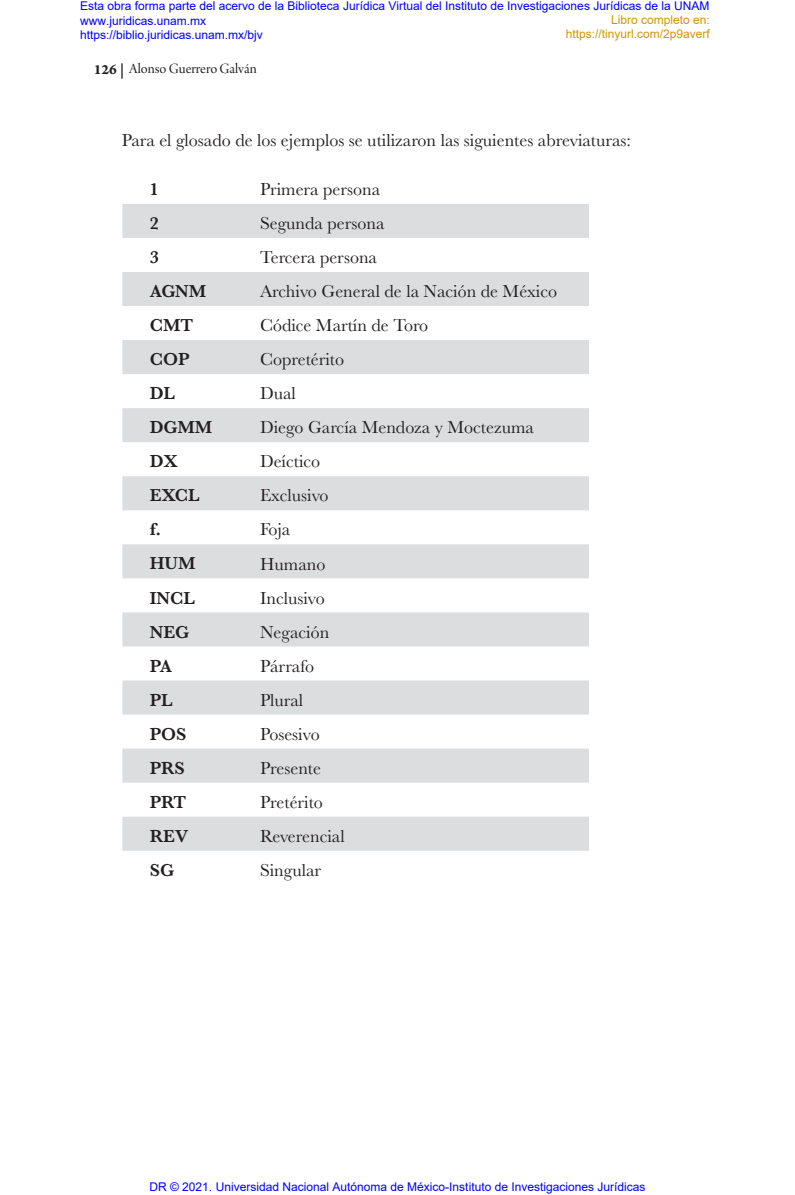
<style>
.page{position:relative;width:795px;height:1195px;background:#fff}
.page>*{position:absolute;margin:0;border:0;box-sizing:border-box;transform-origin:0 0}
.CUERPO_SIN_SANGRIA{font:18px "Baskerville";color:#231f20}
.t1{font:600 18px "Baskerville";color:#231f20}
.t2{font:15px "Arno Pro Display";color:#231f20}
.t3{font:12px/14.4px "Arial";color:#00f}
.t4{font:12px/14.4px "Arial";color:#cf9605;text-align:right}
.s1{font-family:"Arno Pro Bold Sm Text"}
</style>
<div class="page">
<svg style="left:122px;top:204px;width:467px;height:646px;fill:#dcdddf"></svg>
<p class="t3" style="left:80px;top:-1px;width:630px">Esta obra forma parte del acervo de la Biblioteca Jurídica Virtual del Instituto de Investigaciones Jurídicas de la UNAM www.juridicas.unam.mx<br>https://biblio.juridicas.unam.mx/bjv</p>
<p class="t4" style="left:565px;top:12px;width:146px">Libro completo en: https://tinyurl.com/2p9averf</p>
<p class="t2" style="left:94px;top:60px;width:164px"><span class="s1">126 |</span> Alonso Guerrero Galván</p>
<p class="CUERPO_SIN_SANGRIA" style="left:122px;top:129px;width:510px">Para el glosado de los ejemplos se utilizaron las siguientes abreviaturas:</p>
<p class="t1" style="left:150px;top:176px;width:10px">1</p>
<p class="CUERPO_SIN_SANGRIA" style="left:260px;top:178px;width:121px">Primera persona</p>
<p class="t1" style="left:150px;top:210px;width:10px">2</p>
<p class="CUERPO_SIN_SANGRIA" style="left:260px;top:212px;width:126px">Segunda persona</p>
<p class="t1" style="left:150px;top:244px;width:10px">3</p>
<p class="CUERPO_SIN_SANGRIA" style="left:260px;top:246px;width:118px">Tercera persona</p>
<p class="t1" style="left:150px;top:278px;width:58px">AGNM</p>
<p class="CUERPO_SIN_SANGRIA" style="left:260px;top:280px;width:298px">Archivo General de la Nación de México</p>
<p class="t1" style="left:150px;top:312px;width:45px">CMT</p>
<p class="CUERPO_SIN_SANGRIA" style="left:260px;top:314px;width:170px">Códice Martín de Toro</p>
<p class="t1" style="left:150px;top:346px;width:41px">COP</p>
<p class="CUERPO_SIN_SANGRIA" style="left:260px;top:348px;width:86px">Copretérito</p>
<p class="t1" style="left:150px;top:380px;width:27px">DL</p>
<p class="CUERPO_SIN_SANGRIA" style="left:260px;top:382px;width:37px">Dual</p>
<p class="t1" style="left:150px;top:414px;width:64px">DGMM</p>
<p class="CUERPO_SIN_SANGRIA" style="left:260px;top:416px;width:275px">Diego García Mendoza y Moctezuma</p>
<p class="t1" style="left:150px;top:448px;width:30px">DX</p>
<p class="CUERPO_SIN_SANGRIA" style="left:260px;top:450px;width:62px">Deíctico</p>
<p class="t1" style="left:150px;top:483px;width:52px">EXCL</p>
<p class="CUERPO_SIN_SANGRIA" style="left:260px;top:484px;width:70px">Exclusivo</p>
<p class="t1" style="left:150px;top:517px;width:13px">f.</p>
<p class="CUERPO_SIN_SANGRIA" style="left:260px;top:518px;width:32px">Foja</p>
<p class="t1" style="left:150px;top:551px;width:47px">HUM</p>
<p class="CUERPO_SIN_SANGRIA" style="left:260px;top:552px;width:67px">Humano</p>
<p class="t1" style="left:150px;top:585px;width:47px">INCL</p>
<p class="CUERPO_SIN_SANGRIA" style="left:260px;top:586px;width:66px">Inclusivo</p>
<p class="t1" style="left:150px;top:619px;width:41px">NEG</p>
<p class="CUERPO_SIN_SANGRIA" style="left:260px;top:620px;width:71px">Negación</p>
<p class="t1" style="left:150px;top:653px;width:24px">PA</p>
<p class="CUERPO_SIN_SANGRIA" style="left:260px;top:654px;width:56px">Párrafo</p>
<p class="t1" style="left:150px;top:687px;width:25px">PL</p>
<p class="CUERPO_SIN_SANGRIA" style="left:260px;top:688px;width:45px">Plural</p>
<p class="t1" style="left:150px;top:721px;width:38px">POS</p>
<p class="CUERPO_SIN_SANGRIA" style="left:260px;top:722px;width:61px">Posesivo</p>
<p class="t1" style="left:150px;top:755px;width:37px">PRS</p>
<p class="CUERPO_SIN_SANGRIA" style="left:260px;top:756px;width:62px">Presente</p>
<p class="t1" style="left:150px;top:789px;width:38px">PRT</p>
<p class="CUERPO_SIN_SANGRIA" style="left:260px;top:790px;width:64px">Pretérito</p>
<p class="t1" style="left:150px;top:823px;width:40px">REV</p>
<p class="CUERPO_SIN_SANGRIA" style="left:260px;top:824px;width:86px">Reverencial</p>
<p class="t1" style="left:150px;top:857px;width:26px">SG</p>
<p class="CUERPO_SIN_SANGRIA" style="left:260px;top:858px;width:62px">Singular</p>
<p class="t3" style="left:149px;top:1179px;width:497px">DR © 2021. Universidad Nacional Autónoma de México-Instituto de Investigaciones Jurídicas</p>
</div>
